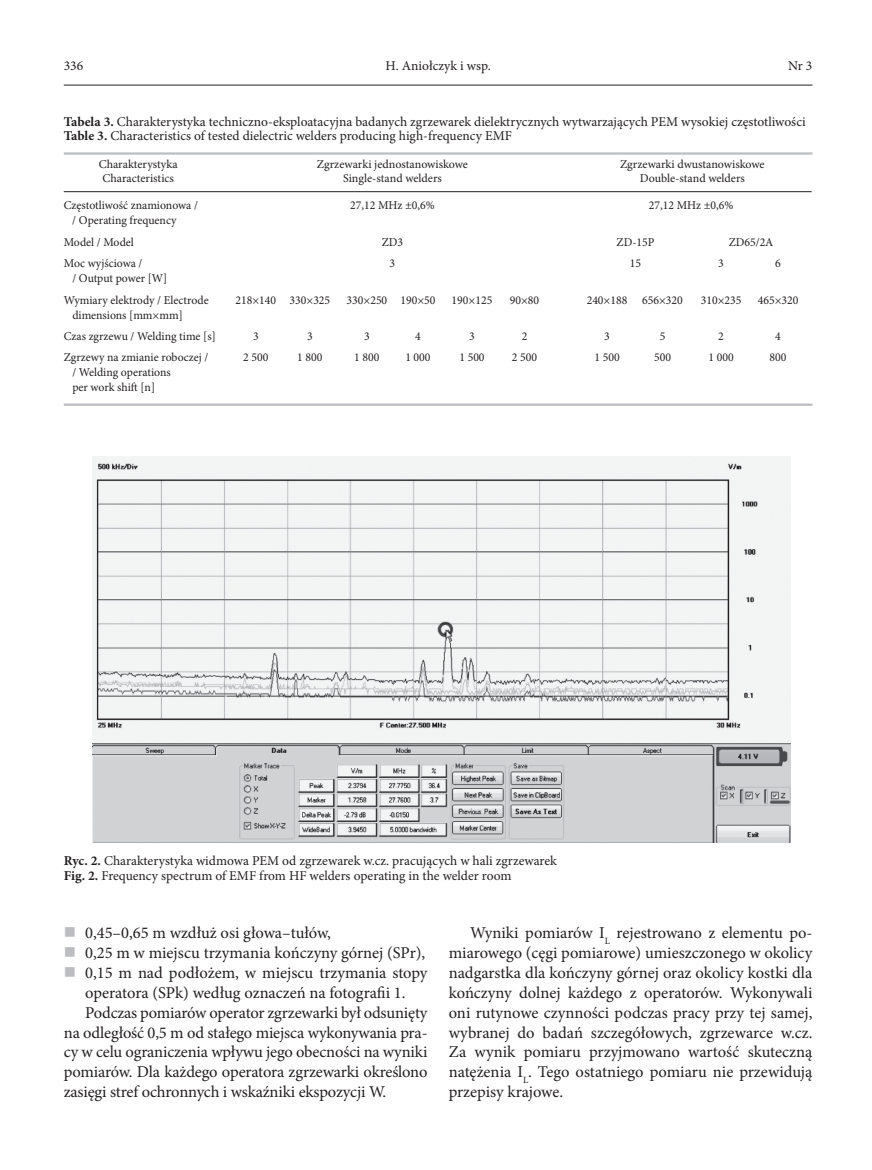
<style>
.page{position:relative;width:872px;height:1170px;background:#fff}
.page>*{position:absolute;margin:0;border:0;box-sizing:border-box;transform-origin:0 0}
.t1{font:16.5px/19.8px "Minion Pro";letter-spacing:-.01em;color:#231f20;text-align:justify}
.t2{font:13.5px/14.2px "Minion Pro";color:#231f20}
.t3{font:12px/14.4px "Minion Pro";color:#231f20}
.s1{font-weight:700}
.s2{color:#bcbdc0}
</style>
<div class="page">
<hr style="left:64px;top:85px;width:748px;height:1px;background:#231f20">
<img style="left:92px;top:457px;width:698px;height:385px">
<hr style="left:64px;top:403px;width:748px;height:3px;background:#bcbdc0">
<hr style="left:64px;top:152px;width:748px;height:3px;background:#bcbdc0">
<hr style="left:64px;top:191px;width:747px;height:1px;background:#231f20">
<p class="t2" style="left:64px;top:59px;width:21px">336</p>
<p class="t2" style="left:385px;top:59px;width:107px">H. Aniołczyk i wsp.</p>
<p class="t2" style="left:788px;top:59px;width:26px">Nr 3</p>
<p class="t2" style="left:64px;top:115px;width:743px"><span class="s1">Tabela 3.</span> Charakterystyka techniczno-eksploatacyjna badanych zgrzewarek dielektrycznych wytwarzających PEM wysokiej częstotliwości<br><span class="s1">Table 3.</span> Characteristics of tested dielectric welders producing high-frequency EMF</p>
<p class="t3" style="left:99px;top:157px;width:80px;text-align:center">Charakterystyka<br>Characteristics</p>
<p class="t3" style="left:64px;top:198px;width:136px">Częstotliwość znamionowa /</p>
<p class="t3" style="left:350px;top:198px;width:86px">27,12 MHz ±0,6%</p>
<p class="t3" style="left:648px;top:198px;width:86px">27,12 MHz ±0,6%</p>
<p class="t3" style="left:64px;top:210px;width:114px;line-height:21.3px;text-indent:8px">/ Operating frequency<br>Model / Model</p>
<p class="t3" style="left:317px;top:157px;width:153px;text-align:center">Zgrzewarki jednostanowiskowe<br>Single-stand welders</p>
<p class="t3" style="left:620px;top:157px;width:146px;text-align:center">Zgrzewarki dwustanowiskowe<br>Double-stand welders</p>
<p class="t3" style="left:382px;top:235px;width:23px">ZD3</p>
<p class="t3" style="left:616px;top:235px;width:39px">ZD-15P</p>
<p class="t3" style="left:728px;top:235px;width:46px">ZD65/2A</p>
<p class="t3" style="left:64px;top:256px;width:80px">Moc wyjściowa /</p>
<p class="t3" style="left:389px;top:256px;width:7px">3</p>
<p class="t3" style="left:630px;top:256px;width:13px">15</p>
<p class="t3" style="left:718px;top:256px;width:7px">3</p>
<p class="t3" style="left:775px;top:256px;width:7px">6</p>
<p class="t3" style="left:64px;top:268px;width:146px;line-height:21.5px;text-indent:9px">/ Output power [W]<br>Wymiary elektrody / Electrode</p>
<p class="t3" style="left:235px;top:292px;width:96px">218×140 330×325</p>
<p class="t3" style="left:346px;top:292px;width:90px">330×250 190×50</p>
<p class="t3" style="left:451px;top:292px;width:42px">190×125</p>
<p class="t3" style="left:510px;top:292px;width:31px">90×80</p>
<p class="t3" style="left:586px;top:292px;width:98px">240×188 656×320</p>
<p class="t3" style="left:700px;top:292px;width:42px">310×235</p>
<p class="t3" style="left:757px;top:292px;width:42px">465×320</p>
<p class="t3" style="left:64px;top:304px;width:153px;line-height:21.3px;text-indent:9px">dimensions [mm×mm]<br>Czas zgrzewu / Welding time [s]</p>
<p class="t3" style="left:253px;top:329px;width:7px">3</p>
<p class="t3" style="left:307px;top:329px;width:7px">3</p>
<p class="t3" style="left:364px;top:329px;width:7px">3</p>
<p class="t3" style="left:415px;top:329px;width:7px">4</p>
<p class="t3" style="left:469px;top:329px;width:7px">3</p>
<p class="t3" style="left:521px;top:329px;width:7px">2</p>
<p class="t3" style="left:604px;top:329px;width:7px">3</p>
<p class="t3" style="left:659px;top:329px;width:7px">5</p>
<p class="t3" style="left:718px;top:329px;width:7px">2</p>
<p class="t3" style="left:775px;top:329px;width:7px">4</p>
<p class="t3" style="left:64px;top:350px;width:146px">Zgrzewy na zmianie roboczej /</p>
<p class="t3" style="left:243px;top:350px;width:27px">2 500</p>
<p class="t3" style="left:297px;top:350px;width:27px">1 800</p>
<p class="t3" style="left:354px;top:350px;width:27px">1 800</p>
<p class="t3" style="left:405px;top:350px;width:27px">1 000</p>
<p class="t3" style="left:459px;top:350px;width:27px">1 500</p>
<p class="t3" style="left:512px;top:350px;width:27px">2 500</p>
<p class="t3" style="left:594px;top:350px;width:27px">1 500</p>
<p class="t3" style="left:654px;top:350px;width:18px">500</p>
<p class="t3" style="left:708px;top:350px;width:27px">1 000</p>
<p class="t3" style="left:769px;top:350px;width:18px">800</p>
<p class="t3" style="left:72px;top:365px;width:100px;line-height:15px">/ Welding operations per work shift [n]</p>
<p class="t2" style="left:64px;top:854px;width:494px"><span class="s1">Ryc. 2.</span> Charakterystyka widmowa PEM od zgrzewarek w.cz. pracujących w hali zgrzewarek<br><span class="s1">Fig. 2.</span> Frequency spectrum of EMF from HF welders operating in the welder room</p>
<p class="t1" style="left:64px;top:923px;width:269px"><span class="s2">■</span> 0,45–0,65 m wzdłuż osi głowa–tułów,</p>
<p class="t1" style="left:64px;top:943px;width:363px"><span class="s2">■</span> 0,25 m w miejscu trzymania kończyny górnej (SPr),</p>
<p class="t1" style="left:64px;top:962px;width:365px"><span class="s2">■</span> 0,15 m nad podłożem, w miejscu trzymania stopy</p>
<p class="t1" style="left:85px;top:982px;width:322px">operatora (SPk) według oznaczeń na fotografii 1.</p>
<p class="t1" style="left:85px;top:1002px;width:344px">Podczas pomiarów operator zgrzewarki był odsunięty</p>
<p class="t1" style="left:64px;top:1022px;width:365px">na odległość 0,5 m od stałego miejsca wykonywania pra-</p>
<p class="t1" style="left:64px;top:1042px;width:365px">cy w celu ograniczenia wpływu jego obecności na wyniki</p>
<p class="t1" style="left:64px;top:1061px;width:365px">pomiarów. Dla każdego operatora zgrzewarki określono</p>
<p class="t1" style="left:64px;top:1081px;width:324px">zasięgi stref ochronnych i wskaźniki ekspozycji W.</p>
<p class="t1" style="left:449px;top:923px;width:365px;text-indent:21px">Wyniki pomiarów I<sub>L</sub> rejestrowano z elementu po&shy;miarowego (cęgi pomiarowe) umieszczonego w okolicy nadgarstka dla kończyny górnej oraz okolicy kostki dla kończyny dolnej każdego z operatorów. Wykonywali oni rutynowe czynności podczas pracy przy tej samej, wybranej do badań szczegółowych, zgrzewarce w.cz.<br>Za wynik pomiaru przyjmowano wartość skuteczną natężenia I<sub>L</sub>. Tego ostatniego pomiaru nie przewidują przepisy krajowe.</p>
</div>
